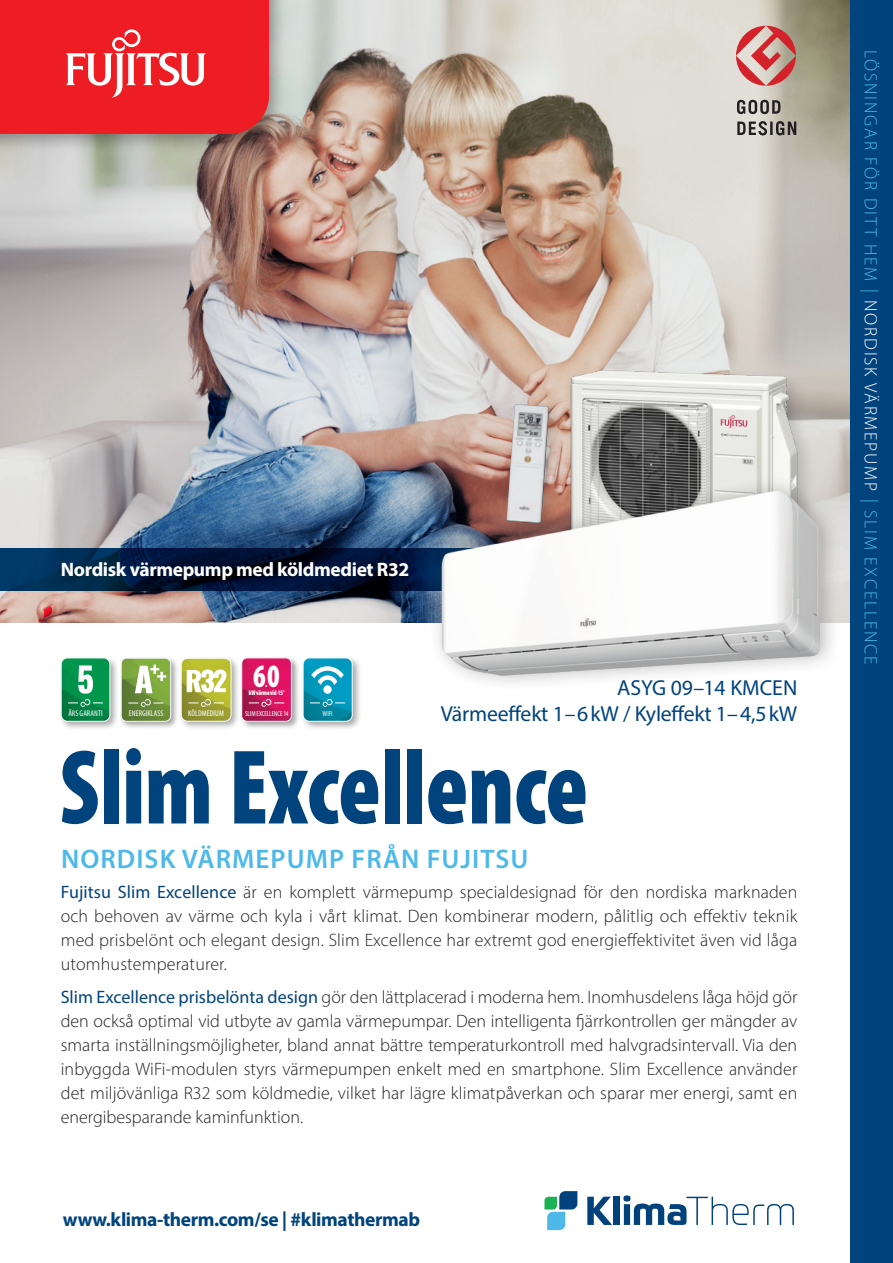
<style>
.page{position:relative;width:893px;height:1263px;background:#fff}
.page>*{position:absolute;margin:0;border:0;box-sizing:border-box;transform-origin:0 0}
.t1{font:900 condensed 107.1px "Myriad Pro";letter-spacing:-.005em;color:#01437c;scale:.9 1}
.t2{font:900 condensed 32.85px "Myriad Pro";color:#fff;scale:.87 1}
.t3{font:600 27px "Myriad Pro";letter-spacing:.04em;color:#4eb9e9}
.t4{font:21.75px/26.1px "Myriad Pro";letter-spacing:-.01em;color:#01437c;text-align:right}
.t5{font:700 19.5px "Myriad Pro";letter-spacing:-.02em;color:#01437c}
.t6{font:700 19.5px "Myriad Pro";letter-spacing:-.02em;color:#fff}
.t7{font:300 18px/24px "Myriad Pro";letter-spacing:.005em;color:#231f20;text-align:justify}
.t8{font:300 18px "Myriad Pro";letter-spacing:.1em;color:#4eb9e9}
.t9{font:900 condensed 10.35px "Myriad Pro";color:#fff;scale:.87 1}
.t10{font:condensed 8.25px "Myriad Pro";letter-spacing:.005em;color:#fff}
.t11{font:condensed 7.2px "Myriad Pro";letter-spacing:-.005em;color:#fff}
.t12{font:900 condensed 6.9px "Myriad Pro";letter-spacing:-.015em;color:#fff;scale:.87 1}
.s1{font-weight:400;color:#01437c}
.s2{color:#fff}
</style>
<div class="page">
<img style="left:0;top:0;width:850px;height:623px">
<div style="left:301px;top:655px;width:61px;height:76px;background:#231f20;opacity:.4"></div>
<img style="left:303px;top:658px;width:49px;height:63px">
<div style="left:303px;top:658px;width:49px;height:63px;border:1px solid #fff;border-radius:6px"></div>
<svg style="left:310px;top:699px;width:35px;height:8px"></svg>
<svg style="left:311px;top:666px;width:33px;height:19px"></svg>
<div style="left:323px;top:685px;width:9px;height:9px;background:#fff;border-radius:50%"></div>
<div style="left:240px;top:656px;width:60px;height:74px;background:#231f20;opacity:.4"></div>
<img style="left:242px;top:658px;width:49px;height:63px">
<div style="left:242px;top:658px;width:50px;height:63px;border:1px solid #fff;border-radius:5px"></div>
<svg style="left:249px;top:699px;width:35px;height:8px"></svg>
<svg style="left:544px;top:1191px;width:33px;height:39px"></svg>
<svg style="left:587px;top:1197px;width:25px;height:28px"></svg>
<div style="left:614px;top:1197px;width:6px;height:28px;background:#01427c"></div>
<svg style="left:623px;top:1195px;width:171px;height:30px"></svg>
<svg style="left:0;top:549px;width:418px;height:42px;background:#00183a"></svg>
<svg style="left:737px;top:100px;width:43px;height:14px"></svg>
<svg style="left:737px;top:121px;width:59px;height:14px"></svg>
<svg style="left:736px;top:26px;width:60px;height:60px;background:#cf8782"></svg>
<div style="left:179px;top:656px;width:62px;height:75px;background:#231f20;opacity:.4"></div>
<img style="left:181px;top:658px;width:50px;height:63px">
<div style="left:181px;top:658px;width:50px;height:63px;border:1px solid #fff;border-radius:7px"></div>
<svg style="left:188px;top:699px;width:36px;height:8px"></svg>
<svg style="left:187px;top:669px;width:39px;height:24px"></svg>
<div style="left:120px;top:656px;width:60px;height:74px;background:#231f20;opacity:.4"></div>
<img style="left:121px;top:658px;width:50px;height:63px">
<div style="left:121px;top:658px;width:50px;height:63px;border:1px solid #fff;border-radius:5px"></div>
<svg style="left:128px;top:699px;width:36px;height:8px"></svg>
<svg style="left:135px;top:665px;width:31px;height:28px"></svg>
<div style="left:59px;top:655px;width:61px;height:76px;background:#231f20;opacity:.4"></div>
<img style="left:61px;top:658px;width:49px;height:63px">
<div style="left:61px;top:658px;width:49px;height:63px;border:1px solid #fff;border-radius:6px"></div>
<svg style="left:68px;top:665px;width:35px;height:42px"></svg>
<div style="left:850px;top:0;width:43px;height:1263px;background:#01437c"></div>
<div style="left:0;top:0;width:288px;height:152px;background:#231f20;opacity:.38"></div>
<svg style="left:0;top:0;width:269px;height:134px;background:#ed2a30"></svg>
<div style="left:501px;top:399px;width:64px;height:140px;background:#231f20;opacity:.2"></div>
<img style="left:507px;top:404px;width:34px;height:70px">
<div style="left:564px;top:364px;width:254px;height:225px;background:#231f20;opacity:.2"></div>
<img style="left:568px;top:369px;width:233px;height:105px">
<div style="left:428px;top:474px;width:413px;height:219px;background:#231f20;opacity:.3"></div>
<img style="left:418px;top:478px;width:432px;height:209px">
<p class="t6" style="left:61px;top:557px;width:350px">Nordisk värmepump med köldmediet R32</p>
<p class="t10" style="left:68px;top:708px;width:36px">ÅRS GARANTI</p>
<p class="t10" style="left:129px;top:708px;width:36px">ENERGIKLASS</p>
<p class="t10" style="left:188px;top:708px;width:37px">KÖLDMEDIUM</p>
<h2 class="t2" style="left:253px;top:655px;width:32px">60</h2>
<p class="t9" style="left:265px;top:677px;width:4px">.</p>
<p class="t12" style="left:249px;top:688px;width:43px">kW värme vid -15°</p>
<p class="t11" style="left:245px;top:709px;width:45px">SLIM EXCELLENCE 14</p>
<p class="t11" style="left:323px;top:709px;width:12px">WIFI</p>
<p class="t4" style="left:441px;top:674px;width:358px">ASYG 09–14 KMCEN<br>Värmeeffekt 1–6kW / Kyleffekt 1–4,5kW</p>
<h1 class="t1" style="left:60px;top:719px;width:589px">Slim Excellence</h1>
<h3 class="t3" style="left:61px;top:841px;width:469px">NORDISK VÄRMEPUMP FRÅN FUJITSU</h3>
<p class="t7" style="left:61px;top:880px;width:738px"><span class="s1">Fujitsu Slim Excellence</span> är en komplett värmepump specialdesignad för den nordiska marknaden och behoven av värme och kyla i vårt klimat. Den kombinerar modern, pålitlig och effektiv teknik med prisbelönt och elegant design. Slim Excellence har extremt god energieffektivitet även vid låga utomhustemperaturer.</p>
<p class="t7" style="left:61px;top:984px;width:738px"><span class="s1">Slim Excellence prisbelönta design</span> gör den lättplacerad i moderna hem. Inomhusdelens låga höjd gör den också optimal vid utbyte av gamla värmepumpar. Den intelligenta fjärrkontrollen ger mängder av smarta inställningsmöjligheter, bland annat bättre temperaturkontroll med halvgradsintervall. Via den inbyggda WiFi-modulen styrs värmepumpen enkelt med en smartphone. Slim Excellence använder det miljövänliga R32 som köldmedie, vilket har lägre klimatpåverkan och sparar mer energi, samt en energibesparande kaminfunktion.</p>
<p class="t5" style="left:63px;top:1207px;width:359px">www.klima-therm.com/se | #klimathermab</p>
<p class="t8" style="left:882px;top:50px;width:616px;rotate:90deg">LÖSNINGAR FÖR DITT HEM | <span class="s2">NORDISK VÄRMEPUMP</span> | SLIM EXCELLENCE</p>
</div>
